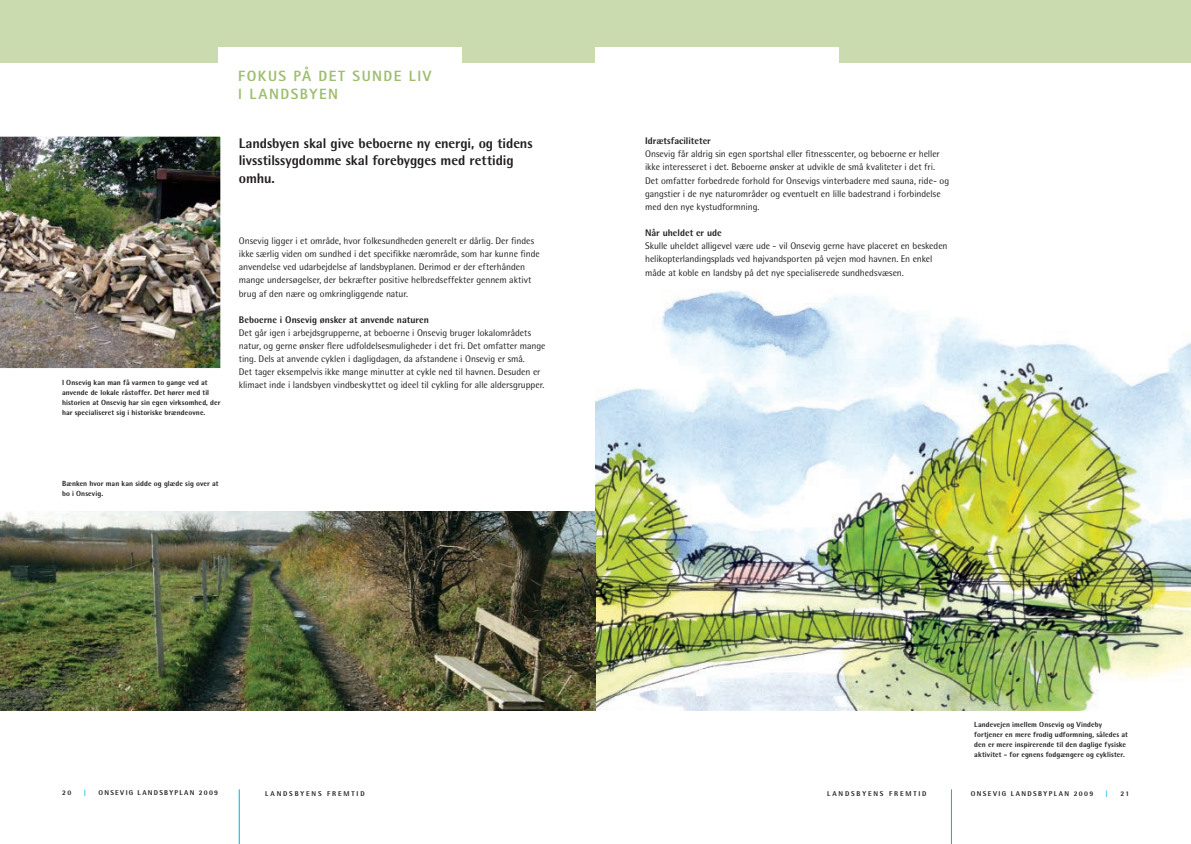
<style>
.page{position:relative;width:1191px;height:844px;background:#fff}
.page>*{position:absolute;margin:0;border:0;box-sizing:border-box;transform-origin:0 0}
.t1{font:800 14.88px "Rotis Sans Serif";color:#9dbe6e}
.t2{font:800 14px/17.5px "Rotis Semi Sans";letter-spacing:-.005em;color:#231f20}
.t3{font:9.62px/13.1px "Rotis Semi Sans";letter-spacing:-.005em;color:#231f20}
.t4{font:800 9.62px "Rotis Semi Sans";color:#231f20}
.t5{font:800 7.44px/10.1px "Rotis Semi Sans";letter-spacing:.01em;color:#231f20}
.t6{font:800 7px "Rotis Semi Sans";letter-spacing:.195em;color:#231f20}
.t7{font:800 7px "Rotis Semi Sans";color:#00aeef}
</style>
<div class="page">
<img style="left:595px;top:290px;width:596px;height:419px">
<img style="left:0;top:136px;width:221px;height:233px">
<hr style="left:239px;top:789px;width:1px;height:54px;background:#00aeef">
<div style="left:0;top:0;width:1191px;height:62px;background:#cadbb0"></div>
<div style="left:218px;top:47px;width:243px;height:42px;background:#fff"></div>
<hr style="left:951px;top:789px;width:1px;height:54px;background:#00aeef">
<img style="left:0;top:511px;width:595px;height:198px">
<div style="left:595px;top:47px;width:243px;height:42px;background:#fff"></div>
<h1 class="t1" style="left:238px;top:67px;width:145px">FOKUS PÅ DET SUNDE</h1>
<h1 class="t1" style="left:409px;top:67px;width:9px">LIV</h1>
<h1 class="t1" style="left:238px;top:84px;width:22px">I LANDSBYEN</h1>
<h2 class="t2" style="left:239px;top:134px;width:295px">Landsbyen skal give beboerne ny energi, og tidens livsstilssygdomme skal forebygges med rettidig omhu.</h2>
<p class="t5" style="left:62px;top:377px;width:160px">I Onsevig kan man få varmen to gange ved at anvende de lokale råstoffer. Det hører med til historien at Onsevig har sin egen virksomhed, der har specialiseret sig i historiske brændeovne.</p>
<p class="t3" style="left:239px;top:234px;width:302px">Onsevig ligger i et område, hvor folkesundheden generelt er dårlig. Der findes ikke særlig viden om sundhed i det specifikke nærområde, som har kunne finde anvendelse ved udarbejdelse af landsbyplanen. Derimod er der efterhånden mange undersøgelser, der bekræfter positive helbredseffekter gennem aktivt brug af den nære og omkringliggende natur.</p>
<p class="t4" style="left:239px;top:313px;width:192px">Beboerne i Onsevig ønsker at anvende naturen</p>
<p class="t3" style="left:239px;top:326px;width:308px">Det går igen i arbejdsgrupperne, at beboerne i Onsevig bruger lokalområdets natur, og gerne ønsker flere udfoldelsesmuligheder i det fri. Det omfatter mange ting. Dels at anvende cyklen i dagligdagen, da afstandene i Onsevig er små.<br>Det tager eksempelvis ikke mange minutter at cykle ned til havnen. Desuden er klimaet inde i landsbyen vindbeskyttet og ideel til cykling for alle aldersgrupper.</p>
<p class="t5" style="left:62px;top:478px;width:158px">Bænken hvor man kan sidde og glæde sig over at bo i Onsevig.</p>
<p class="t4" style="left:645px;top:135px;width:67px">Idrætsfaciliteter</p>
<p class="t3" style="left:645px;top:147px;width:305px">Onsevig får aldrig sin egen sportshal eller fitnesscenter, og beboerne er heller ikke interesseret i det. Beboerne ønsker at udvikle de små kvaliteter i det fri.<br>Det omfatter forbedrede forhold for Onsevigs vinterbadere med sauna, ride- og gangstier i de nye naturområder og eventuelt en lille badestrand i forbindelse med den nye kystudformning.</p>
<p class="t4" style="left:645px;top:227px;width:78px">Når uheldet er ude</p>
<p class="t3" style="left:645px;top:239px;width:304px">Skulle uheldet alligevel være ude - vil Onsevig gerne have placeret en beskeden helikopterlandingsplads ved højvandsporten på vejen mod havnen. En enkel måde at koble en landsby på det nye specialiserede sundhedsvæsen.</p>
<p class="t5" style="left:974px;top:719px;width:155px">Landevejen imellem Onsevig og Vindeby fortjener en mere frodig udformning, således at den er mere inspirerende til den daglige fysiske aktivitet - for egnens fodgængere og cyklister.</p>
<p class="t6" style="left:62px;top:788px;width:11px">20</p>
<p class="t7" style="left:84px;top:788px;width:4px">|</p>
<p class="t6" style="left:98px;top:788px;width:121px">ONSEVIG LANDSBYPLAN 2009</p>
<p class="t6" style="left:265px;top:788px;width:12px">L andsbyens</p>
<p class="t6" style="left:327px;top:788px;width:12px">f remtid</p>
<p class="t6" style="left:970px;top:788px;width:124px">ONSEVIG LANDSBYPLAN 2009</p>
<p class="t7" style="left:1105px;top:788px;width:4px">|</p>
<p class="t6" style="left:1120px;top:788px;width:11px">21</p>
<p class="t6" style="left:827px;top:788px;width:12px">L andsbyens</p>
<p class="t6" style="left:889px;top:788px;width:12px">f remtid</p>
</div>
